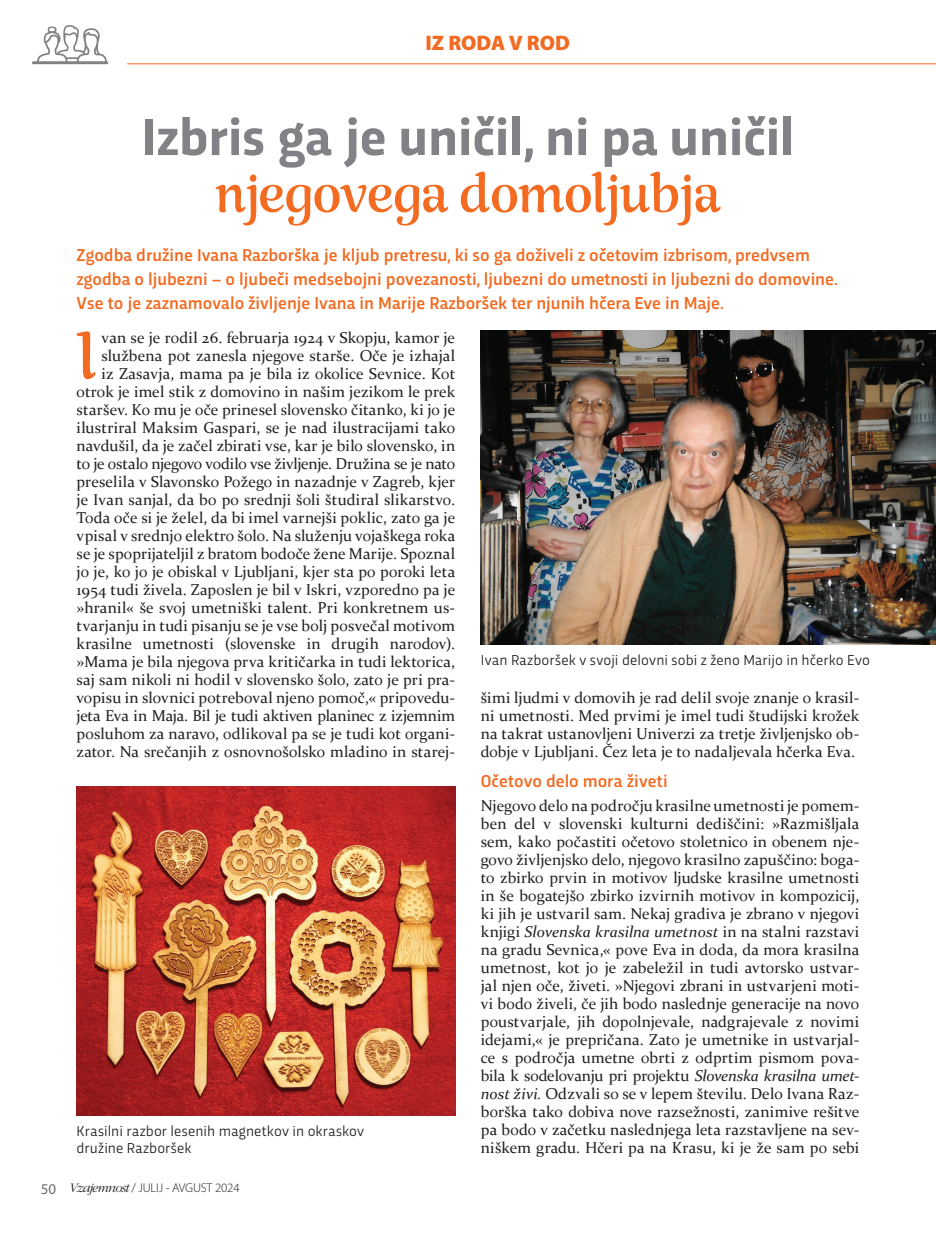
<style>
.page{position:relative;width:936px;height:1234px;background:#fff}
.page>*{position:absolute;margin:0;border:0;box-sizing:border-box;transform-origin:0 0}
.OSNOVNI_TEKST{font:67.35px "Rumba Std Large";color:#f36a21}
.NASLOV_rumba{font:700 54px/57px "Trasandina";color:#808285;text-align:center}
.naslov_poglavij{font:900 21px "Myriad Pro";letter-spacing:-.005em;color:#f36a21}
.PODNASLOV{font:500 18px/24px "Trasandina";color:#f36a21}
.OSNOVNI_TEKST-2{font:500 18px "Trasandina";color:#f36a21}
.OSNOVNI_TEKST-3{font:15.75px/18px "Constantia";letter-spacing:.005em;color:#231f20;text-align:justify}
.PODPIS_pod_sliko{font:15px/17.2px "Trasandina";letter-spacing:.01em;color:#231f20}
.t1{font:300 12.75px "Myriad Pro";letter-spacing:-.01em;color:#231f20}
.s1{font-family:"Rumba Std Large";font-weight:400;color:#f36a21}
.s2{font-weight:400;font-size:15px;color:#6c6d70}
.s3{font-family:"ITC Garamond Std";font-style:italic;font-size:13.5px}
.s4{font-style:italic}
</style>
<div class="page">
<hr style="left:127px;top:63px;width:808px;height:1px;background:#f36a21">
<svg style="left:32px;top:25px;width:76px;height:39px"></svg>
<img style="left:480px;top:331px;width:455px;height:313px">
<img style="left:77px;top:786px;width:378px;height:329px">
<p class="naslov_poglavij" style="left:425px;top:29px;width:146px">IZ RODA V ROD</p>
<p class="NASLOV_rumba" style="left:142px;top:104px;width:654px">Izbris ga je uničil, ni pa uničil <span class="s1">njegovega domoljubja</span></p>
<p class="PODNASLOV" style="left:77px;top:241px;width:762px">Zgodba družine Ivana Razborška je kljub pretresu, ki so ga doživeli z očetovim izbrisom, predvsem zgodba o ljubezni – o ljubeči medsebojni povezanosti, ljubezni do umetnosti in ljubezni do domovine.<br>Vse to je zaznamovalo življenje Ivana in Marije Razboršek ter njunih hčera Eve in Maje.</p>
<p class="OSNOVNI_TEKST-3" style="left:77px;top:327px;width:380px;text-align:right">van se je rodil 26. februarja 1924 v Skopju, kamor je službena pot zanesla njegove starše. Oče je izhajal<br>iz Zasavja, mama pa je bila iz okolice Sevnice. Kot otrok je imel stik z domovino in našim jezikom le prek staršev. Ko mu je oče prinesel slovensko čitanko, ki jo je ilustriral Maksim Gaspari, se je nad ilustracijami tako navdušil, da je začel zbirati vse, kar je bilo slovensko, in to je ostalo njegovo vodilo vse življenje. Družina se je nato preselila v Slavonsko Požego in nazadnje v Zagreb, kjer je Ivan sanjal, da bo po srednji šoli študiral slikarstvo.<br>Toda oče si je želel, da bi imel varnejši poklic, zato ga je vpisal v srednjo elektro šolo. Na služenju vojaškega roka se je spoprijateljil z bratom bodoče žene Marije. Spoznal jo je, ko jo je obiskal v Ljubljani, kjer sta po poroki leta 1954 tudi živela. Zaposlen je bil v Iskri, vzporedno pa je »hranil« še svoj umetniški talent. Pri konkretnem us&shy;tvarjanju in tudi pisanju se je vse bolj posvečal motivom krasilne umetnosti (slovenske in drugih narodov). »Mama je bila njegova prva kritičarka in tudi lektorica, saj sam nikoli ni hodil v slovensko šolo, zato je pri pra&shy;vopisu in slovnici potreboval njeno pomoč,« pripovedu&shy;jeta Eva in Maja. Bil je tudi aktiven planinec z izjemnim posluhom za naravo, odlikoval pa se je tudi kot organi&shy;zator. Na srečanjih z osnovnošolsko mladino in starej-</p>
<p class="OSNOVNI_TEKST" style="left:74px;top:316px;width:25px">I</p>
<p class="PODPIS_pod_sliko" style="left:77px;top:1120px;width:289px">Krasilni razbor lesenih magnetkov in okraskov družine Razboršek</p>
<p class="t1" style="left:41px;top:1179px;width:200px"><span class="s2">50</span> <span class="s3">Vzajemnost</span> / JULIJ - AVGUST 2024</p>
<p class="PODPIS_pod_sliko" style="left:481px;top:650px;width:390px">Ivan Razboršek v svoji delovni sobi z ženo Marijo in hčerko Evo</p>
<p class="OSNOVNI_TEKST-3" style="left:480px;top:688px;width:380px">šimi ljudmi v domovih je rad delil svoje znanje o krasil&shy;ni umetnosti. Med prvimi je imel tudi študijski krožek na takrat ustanovljeni Univerzi za tretje življenjsko ob&shy;dobje v Ljubljani. Čez leta je to nadaljevala hčerka Eva.</p>
<p class="OSNOVNI_TEKST-2" style="left:480px;top:767px;width:188px">Očetovo delo mora živeti</p>
<p class="OSNOVNI_TEKST-3" style="left:480px;top:795px;width:380px">Njegovo delo na področju krasilne umetnosti je pomem&shy;ben del v slovenski kulturni dediščini: »Razmišljala sem, kako počastiti očetovo stoletnico in obenem nje&shy;govo življenjsko delo, njegovo krasilno zapuščino: boga&shy;to zbirko prvin in motivov ljudske krasilne umetnosti in še bogatejšo zbirko izvirnih motivov in kompozicij, ki jih je ustvaril sam. Nekaj gradiva je zbrano v njegovi knjigi <span class="s4">Slovenska krasilna umetnost</span> in na stalni razstavi na gradu Sevnica,« pove Eva in doda, da mora krasilna umetnost, kot jo je zabeležil in tudi avtorsko ustvar&shy;jal njen oče, živeti. »Njegovi zbrani in ustvarjeni moti&shy;vi bodo živeli, če jih bodo naslednje generacije na novo poustvarjale, jih dopolnjevale, nadgrajevale z novimi idejami,« je prepričana. Zato je umetnike in ustvarjal&shy;ce s področja umetne obrti z odprtim pismom pova&shy;bila k sodelovanju pri projektu <span class="s4">Slovenska krasilna umet&shy;nost živi.</span> Odzvali so se v lepem številu. Delo Ivana Raz&shy;borška tako dobiva nove razsežnosti, zanimive rešitve pa bodo v začetku naslednjega leta razstavljene na sev&shy;niškem gradu. Hčeri pa na Krasu, ki je že sam po sebi</p>
</div>
